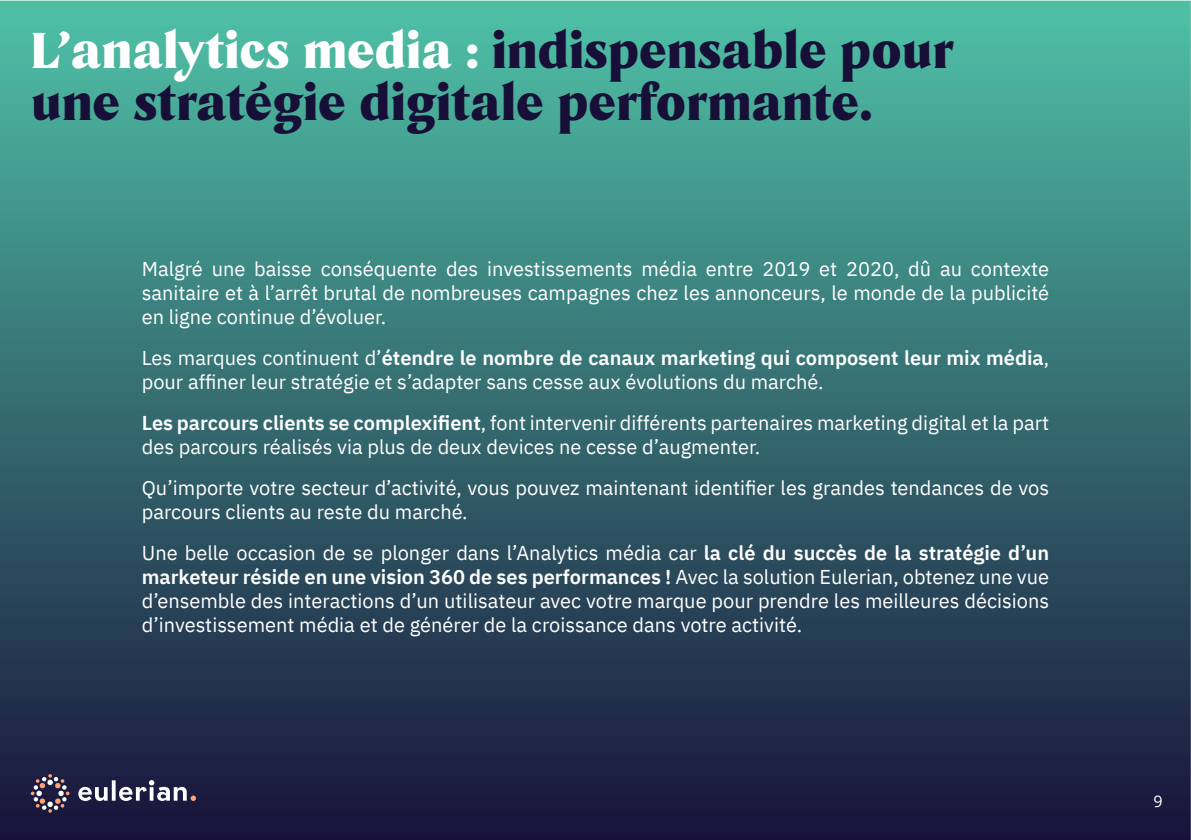
<style>
.page{position:relative;width:1191px;height:840px;background:#fff}
.page>*{position:absolute;margin:0;border:0;box-sizing:border-box;transform-origin:0 0}
.t1{font:900 48px/52px "Tongari Display";color:#170f38}
.t2{font:20px/24px "IBM Plex Sans";color:#fff}
.t3{font:16px "Open Sans";color:#fff}
.s1{color:#fff}
.s2{font-weight:600}
</style>
<div class="page">
<img style="left:0;top:1px;width:1190px;height:838px">
<svg style="left:78px;top:779px;width:118px;height:21px"></svg>
<svg style="left:31px;top:773px;width:38px;height:39px"></svg>
<h1 class="t1" style="left:31px;top:29px;width:923px"><span class="s1">L’analytics media :</span> indispensable pour une stratégie digitale performante.</h1>
<p class="t2" style="left:142px;top:258px;width:909px;text-align:justify">Malgré une baisse conséquente des investissements média entre 2019 et 2020, dû au contexte sanitaire et à l’arrêt brutal de nombreuses campagnes chez les annonceurs, le monde de la publicité en ligne continue d’évoluer.</p>
<p class="t2" style="left:142px;top:347px;width:909px">Les marques continuent d’<span class="s2">étendre le nombre de canaux marketing qui composent leur mix média</span>, pour affiner leur stratégie et s’adapter sans cesse aux évolutions du marché.</p>
<p class="t2" style="left:142px;top:412px;width:909px"><span class="s2">Les parcours clients se complexifient</span>, font intervenir différents partenaires marketing digital et la part des parcours réalisés via plus de deux devices ne cesse d’augmenter.</p>
<p class="t2" style="left:142px;top:474px;width:909px">Qu’importe votre secteur d’activité, vous pouvez maintenant identifier les grandes tendances de vos parcours clients au reste du marché.</p>
<p class="t2" style="left:142px;top:539px;width:909px;text-align:justify">Une belle occasion de se plonger dans l’Analytics média car <span class="s2">la clé du succès de la stratégie d’un marketeur réside en une vision 360 de ses performances !</span> Avec la solution Eulerian, obtenez une vue d’ensemble des interactions d’un utilisateur avec votre marque pour prendre les meilleures décisions d’investissement média et de générer de la croissance dans votre activité.</p>
<p class="t3" style="left:1153px;top:792px;width:11px">9</p>
</div>
